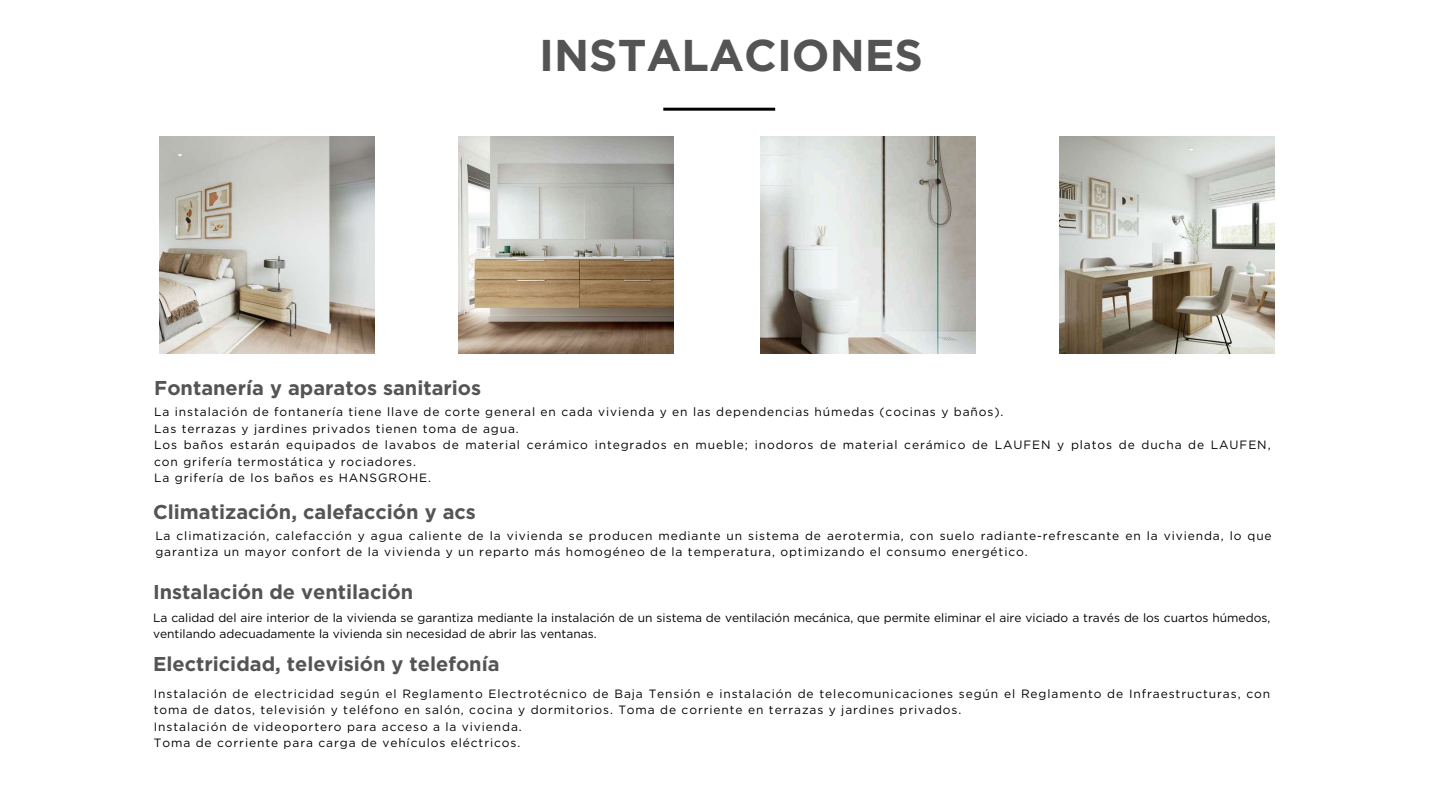
<style>
.page{position:relative;width:1440px;height:810px;background:#fff}
.page>*{position:absolute;margin:0;border:0;box-sizing:border-box;transform-origin:0 0}
.t1{font:700 44.4px "Gotham";color:#545454}
.t2{font:700 20px "Gotham";color:#545454}
.t3{font:12px/16.5px "Gotham";letter-spacing:.075em;color:#000}
.t4{font:12px/16.5px "Gotham";color:#000}
</style>
<div class="page">
<hr style="left:663px;top:108px;width:112px;height:3px;background:#000">
<img style="left:160px;top:136px;width:215px;height:217px">
<img style="left:458px;top:136px;width:215px;height:217px">
<img style="left:761px;top:136px;width:215px;height:217px">
<img style="left:1059px;top:136px;width:215px;height:217px">
<h1 class="t1" style="left:539px;top:28px;width:385px">INSTALACIONES</h1>
<h2 class="t2" style="left:154px;top:375px;width:329px">Fontanería y aparatos sanitarios</h2>
<p class="t3" style="left:154px;top:404px;width:1118px">La instalación de fontanería tiene llave de corte general en cada vivienda y en las dependencias húmedas (cocinas y baños).<br>Las terrazas y jardines privados tienen toma de agua.<br>Los baños estarán equipados de lavabos de material cerámico integrados en mueble; inodoros de material cerámico de LAUFEN y platos de ducha de LAUFEN, con grifería termostática y rociadores.<br>La grifería de los baños es HANSGROHE.</p>
<h2 class="t2" style="left:153px;top:499px;width:324px">Climatización, calefacción y acs</h2>
<p class="t3" style="left:155px;top:527px;width:1118px">La climatización, calefacción y agua caliente de la vivienda se producen mediante un sistema de aerotermia, con suelo radiante-refrescante en la vivienda, lo que garantiza un mayor confort de la vivienda y un reparto más homogéneo de la temperatura, optimizando el consumo energético.</p>
<h2 class="t2" style="left:153px;top:580px;width:262px">Instalación de ventilación</h2>
<p class="t4" style="left:153px;top:609px;width:1119px">La calidad del aire interior de la vivienda se garantiza mediante la instalación de un sistema de ventilación mecánica, que permite eliminar el aire viciado a través de los cuartos húmedos, ventilando adecuadamente la vivienda sin necesidad de abrir las ventanas.</p>
<h2 class="t2" style="left:153px;top:652px;width:348px">Electricidad, televisión y telefonía</h2>
<p class="t3" style="left:154px;top:685px;width:1118px">Instalación de electricidad según el Reglamento Electrotécnico de Baja Tensión e instalación de telecomunicaciones según el Reglamento de Infraestructuras, con toma de datos, televisión y teléfono en salón, cocina y dormitorios. Toma de corriente en terrazas y jardines privados.<br>Instalación de videoportero para acceso a la vivienda.<br>Toma de corriente para carga de vehículos eléctricos.</p>
</div>
